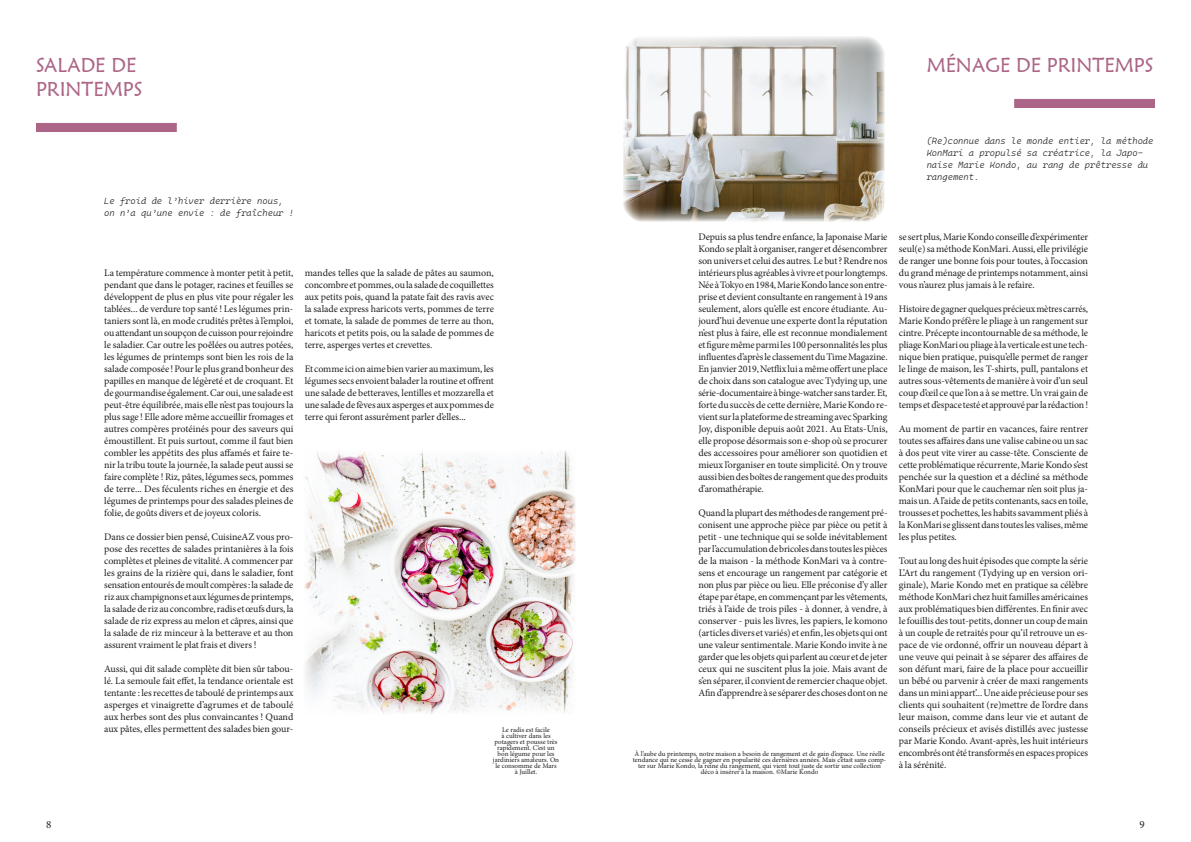
<style>
.page{position:relative;width:1191px;height:842px;background:#fff}
.page>*{position:absolute;margin:0;border:0;box-sizing:border-box;transform-origin:0 0}
.Sous-Titre{font:20px/24px "Maiandra GD";color:#ac6587}
.t1{font:11px "Minion Pro";color:#231f20}
.Labeur{font:10px/12px "Minion Pro";letter-spacing:-.01em;color:#231f20;text-align:justify}
.Texte_intro{font:italic 9px/12px "Cascadia Mono";color:#231f20}
.Légende{font:7px/6px "Minion Pro";color:#231f20;text-align:center}
</style>
<div class="page">
<div style="left:36px;top:123px;width:141px;height:9px;background:#ac6587"></div>
<div style="left:1014px;top:99px;width:141px;height:9px;background:#ac6587"></div>
<img style="left:305px;top:450px;width:270px;height:264px">
<img style="left:623px;top:36px;width:261px;height:186px">
<p class="Sous-Titre" style="left:36px;top:53px;width:108px">SALADE DE<br>PRINTEMPS</p>
<p class="Texte_intro" style="left:104px;top:195px;width:191px">Le froid de l’hiver derrière nous, on n’a qu’une envie : de fraîcheur !</p>
<p class="Labeur" style="left:104px;top:267px;width:191px">La température commence à monter petit à petit, pendant que dans le potager, racines et feuilles se développent de plus en plus vite pour régaler les tablées... de verdure top santé ! Les légumes prin&shy;taniers sont là, en mode crudités prêtes à l’emploi, ou attendant un soupçon de cuisson pour rejoindre le saladier. Car outre les poêlées ou autres potées, les légumes de printemps sont bien les rois de la salade composée ! Pour le plus grand bonheur des papilles en manque de légèreté et de croquant. Et de gourmandise également. Car oui, une salade est peut-être équilibrée, mais elle n’est pas toujours la plus sage ! Elle adore même accueillir fromages et autres compères protéinés pour des saveurs qui émoustillent. Et puis surtout, comme il faut bien combler les appétits des plus affamés et faire te&shy;nir la tribu toute la journée, la salade peut aussi se faire complète ! Riz, pâtes, légumes secs, pommes de terre... Des féculents riches en énergie et des légumes de printemps pour des salades pleines de folie, de goûts divers et de joyeux coloris.</p>
<p class="Labeur" style="left:104px;top:531px;width:191px">Dans ce dossier bien pensé, CuisineAZ vous pro&shy;pose des recettes de salades printanières à la fois complètes et pleines de vitalité. A commencer par les grains de la rizière qui, dans le saladier, font sensation entourés de moult compères : la salade de riz aux champignons et aux légumes de printemps, la salade de riz au concombre, radis et œufs durs, la salade de riz express au melon et câpres, ainsi que la salade de riz minceur à la betterave et au thon assurent vraiment le plat frais et divers !</p>
<p class="Labeur" style="left:104px;top:663px;width:191px">Aussi, qui dit salade complète dit bien sûr tabou&shy;lé. La semoule fait effet, la tendance orientale est tentante : les recettes de taboulé de printemps aux asperges et vinaigrette d’agrumes et de taboulé aux herbes sont des plus convaincantes ! Quand aux pâtes, elles permettent des salades bien gour-</p>
<p class="Labeur" style="left:305px;top:267px;width:191px">mandes telles que la salade de pâtes au saumon, concombre et pommes, ou la salade de coquillettes aux petits pois, quand la patate fait des ravis avec la salade express haricots verts, pommes de terre et tomate, la salade de pommes de terre au thon, haricots et petits pois, ou la salade de pommes de terre, asperges vertes et crevettes.</p>
<p class="Labeur" style="left:305px;top:363px;width:191px">Et comme ici on aime bien varier au maximum, les légumes secs envoient balader la routine et offrent une salade de betteraves, lentilles et mozzarella et une salade de fèves aux asperges et aux pommes de terre qui feront assurément parler d’elles...</p>
<p class="Légende" style="left:493px;top:727px;width:68px">Le radis est facile<br>à cultiver dans les potagers et pousse très rapidement. C’est un bon légume pour les jardiniers amateurs. On le consomme de Mars<br>à Juillet.</p>
<p class="Sous-Titre" style="left:926px;top:53px;width:228px">MÉNAGE DE PRINTEMPS</p>
<p class="Texte_intro" style="left:926px;top:135px;width:228px">(Re)connue dans le monde entier, la méthode KonMari a propulsé sa créatrice, la Japo&shy;naise Marie Kondo, au rang de prêtresse du rangement.</p>
<p class="Labeur" style="left:698px;top:231px;width:191px">Depuis sa plus tendre enfance, la Japonaise Marie Kondo se plaît à organiser, ranger et désencombrer son univers et celui des autres. Le but ? Rendre nos intérieurs plus agréables à vivre et pour longtemps.<br>Née à Tokyo en 1984, Marie Kondo lance son entre&shy;prise et devient consultante en rangement à 19 ans seulement, alors qu’elle est encore étudiante. Au&shy;jourd’hui devenue une experte dont la réputation n’est plus à faire, elle est reconnue mondialement et figure même parmi les 100 personnalités les plus influentes d’après le classement du Time Magazine.<br>En janvier 2019, Netflix lui a même offert une place de choix dans son catalogue avec Tydying up, une série-documentaire à binge-watcher sans tarder. Et, forte du succès de cette dernière, Marie Kondo re&shy;vient sur la plateforme de streaming avec Sparking Joy, disponible depuis août 2021. Au Etats-Unis, elle propose désormais son e-shop où se procurer des accessoires pour améliorer son quotidien et mieux l’organiser en toute simplicité. On y trouve aussi bien des boîtes de rangement que des produits d’aromathérapie.</p>
<p class="Labeur" style="left:698px;top:507px;width:191px">Quand la plupart des méthodes de rangement pré&shy;conisent une approche pièce par pièce ou petit à petit - une technique qui se solde inévitablement par l’accumulation de bricoles dans toutes les pièces de la maison - la méthode KonMari va à contre&shy;sens et encourage un rangement par catégorie et non plus par pièce ou lieu. Elle préconise d’y aller étape par étape, en commençant par les vêtements, triés à l’aide de trois piles - à donner, à vendre, à conserver - puis les livres, les papiers, le komono (articles divers et variés) et enfin, les objets qui ont une valeur sentimentale. Marie Kondo invite à ne garder que les objets qui parlent au cœur et de jeter ceux qui ne suscitent plus la joie. Mais avant de s’en séparer, il convient de remercier chaque objet.</p>
<p class="Labeur" style="left:698px;top:687px;width:191px">Afin d’apprendre à se séparer des choses dont on ne</p>
<p class="Légende" style="left:633px;top:751px;width:255px">À l’aube du printemps, notre maison a besoin de rangement et de gain d’espace. Une réelle tendance qui ne cesse de gagner en popularité ces dernières années. Mais c’était sans comp&shy;ter sur Marie Kondo, la reine du rangement, qui vient tout juste de sortir une collection déco à insérer à la maison. ©Marie Kondo</p>
<p class="Labeur" style="left:899px;top:231px;width:191px">se sert plus, Marie Kondo conseille d’expérimenter seul(e) sa méthode KonMari. Aussi, elle privilégie de ranger une bonne fois pour toutes, à l’occasion du grand ménage de printemps notamment, ainsi vous n’aurez plus jamais à le refaire.</p>
<p class="Labeur" style="left:899px;top:303px;width:191px">Histoire de gagner quelques précieux mètres carrés, Marie Kondo préfère le pliage à un rangement sur cintre. Précepte incontournable de sa méthode, le pliage KonMari ou pliage à la verticale est une tech&shy;nique bien pratique, puisqu’elle permet de ranger le linge de maison, les T-shirts, pull, pantalons et autres sous-vêtements de manière à voir d’un seul coup d’œil ce que l’on a à se mettre. Un vrai gain de temps et d’espace testé et approuvé par la rédaction !</p>
<p class="Labeur" style="left:899px;top:423px;width:191px">Au moment de partir en vacances, faire rentrer toutes ses affaires dans une valise cabine ou un sac à dos peut vite virer au casse-tête. Consciente de cette problématique récurrente, Marie Kondo s’est penchée sur la question et a décliné sa méthode KonMari pour que le cauchemar n’en soit plus ja&shy;mais un. A l’aide de petits contenants, sacs en toile, trousses et pochettes, les habits savamment pliés à la KonMari se glissent dans toutes les valises, même les plus petites.</p>
<p class="Labeur" style="left:899px;top:555px;width:191px">Tout au long des huit épisodes que compte la série L’Art du rangement (Tydying up en version ori&shy;ginale), Marie Kondo met en pratique sa célèbre méthode KonMari chez huit familles américaines aux problématiques bien différentes. En finir avec le fouillis des tout-petits, donner un coup de main à un couple de retraités pour qu’il retrouve un es&shy;pace de vie ordonné, offrir un nouveau départ à une veuve qui peinait à se séparer des affaires de son défunt mari, faire de la place pour accueillir un bébé ou parvenir à créer de maxi rangements dans un mini appart’... Une aide précieuse pour ses clients qui souhaitent (re)mettre de l’ordre dans leur maison, comme dans leur vie et autant de conseils précieux et avisés distillés avec justesse par Marie Kondo. Avant-après, les huit intérieurs encombrés ont été transformés en espaces propices à la sérénité.</p>
<p class="t1" style="left:46px;top:817px;width:7px">8</p>
<p class="t1" style="left:1139px;top:817px;width:7px">9</p>
</div>
